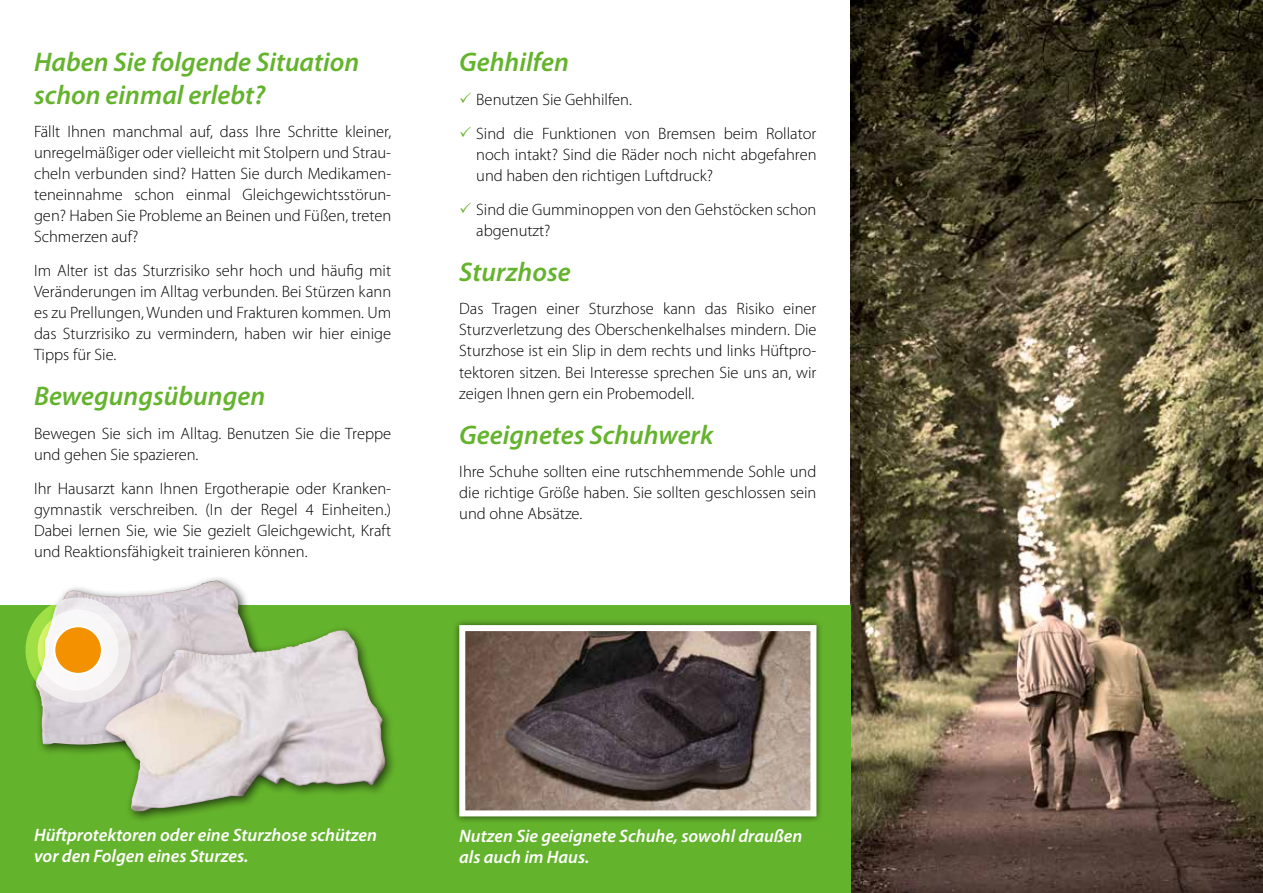
<style>
.page{position:relative;width:1263px;height:893px;background:#fff}
.page>*{position:absolute;margin:0;border:0;box-sizing:border-box;transform-origin:0 0}
.t1{font:italic 600 27px/32.4px "Myriad Pro";color:#64b32c}
.t2{font:italic 600 18px/21.6px "Myriad Pro";color:#fff}
.t3{font:300 16.5px/21px "Myriad Pro";color:#000;text-align:justify}
.s1{color:#64b32c}
</style>
<div class="page">
<img style="left:850px;top:0;width:413px;height:893px">
<div style="left:0;top:606px;width:850px;height:287px;background:#64b32c"></div>
<div style="left:452px;top:618px;width:371px;height:205px;background:#000;opacity:.6"></div>
<img style="left:466px;top:632px;width:343px;height:177px">
<div style="left:459px;top:625px;width:357px;height:191px;border:6px solid #fff"></div>
<div style="left:30px;top:575px;width:249px;height:182px;background:#000;opacity:.65"></div>
<img style="left:45px;top:581px;width:172px;height:43px">
<div style="left:99px;top:624px;width:298px;height:199px;background:#000;opacity:.65"></div>
<img style="left:166px;top:630px;width:173px;height:39px">
<svg style="left:26px;top:597px;width:105px;height:106px;background:#dae7c2"></svg>
<svg style="left:38px;top:610px;width:81px;height:81px;background:#f5f6ec"></svg>
<div style="left:54px;top:626px;width:48px;height:48px;background:#f39100;border-radius:50%"></div>
<div style="left:53px;top:625px;width:50px;height:50px;border:2px solid #fff;border-radius:50%"></div>
<h1 class="t1" style="left:34px;top:45px;width:327px">Haben Sie folgende Situation schon einmal erlebt?</h1>
<p class="t3" style="left:34px;top:121px;width:359px">Fällt Ihnen manchmal auf, dass Ihre Schritte kleiner, unregelmäßiger oder vielleicht mit Stolpern und Strau&shy;cheln verbunden sind? Hatten Sie durch Medikamen&shy;teneinnahme schon einmal Gleichgewichtsstörun&shy;gen? Haben Sie Probleme an Beinen und Füßen, treten Schmerzen auf?</p>
<p class="t3" style="left:34px;top:260px;width:359px">Im Alter ist das Sturzrisiko sehr hoch und häufig mit Veränderungen im Alltag verbunden. Bei Stürzen kann es zu Prellungen, Wunden und Frakturen kommen. Um das Sturzrisiko zu vermindern, haben wir hier einige Tipps für Sie.</p>
<h1 class="t1" style="left:34px;top:379px;width:233px">Bewegungsübungen</h1>
<p class="t3" style="left:34px;top:423px;width:359px">Bewegen Sie sich im Alltag. Benutzen Sie die Treppe und gehen Sie spazieren.</p>
<p class="t3" style="left:34px;top:478px;width:359px">Ihr Hausarzt kann Ihnen Ergotherapie oder Kranken&shy;gymnastik verschreiben. (In der Regel 4 Einheiten.)<br>Dabei lernen Sie, wie Sie gezielt Gleichgewicht, Kraft und Reaktionsfähigkeit trainieren können.</p>
<h1 class="t1" style="left:459px;top:45px;width:111px">Gehhilfen</h1>
<p class="t3" style="left:459px;top:89px;width:174px"><span class="s1">✓</span> Benutzen Sie Gehhilfen.</p>
<p class="t3" style="left:476px;top:123px;width:342px;text-indent:-17px"><span class="s1">✓</span> Sind die Funktionen von Bremsen beim Rollator noch intakt? Sind die Räder noch nicht abgefahren und haben den richtigen Luftdruck?</p>
<p class="t3" style="left:476px;top:198px;width:342px;text-indent:-17px"><span class="s1">✓</span> Sind die Gumminoppen von den Gehstöcken schon abgenutzt?</p>
<h1 class="t1" style="left:459px;top:255px;width:113px">Sturzhose</h1>
<p class="t3" style="left:459px;top:298px;width:359px">Das Tragen einer Sturzhose kann das Risiko einer Sturzverletzung des Oberschenkelhalses mindern. Die Sturzhose ist ein Slip in dem rechts und links Hüftpro&shy;tektoren sitzen. Bei Interesse sprechen Sie uns an, wir zeigen Ihnen gern ein Probemodell.</p>
<h1 class="t1" style="left:459px;top:418px;width:256px">Geeignetes Schuhwerk</h1>
<p class="t3" style="left:459px;top:461px;width:359px">Ihre Schuhe sollten eine rutschhemmende Sohle und die richtige Größe haben. Sie sollten geschlossen sein und ohne Absätze.</p>
<p class="t2" style="left:34px;top:823px;width:345px">Hüftprotektoren oder eine Sturzhose schützen vor den Folgen eines Sturzes.</p>
<p class="t2" style="left:459px;top:824px;width:345px">Nutzen Sie geeignete Schuhe, sowohl draußen als auch im Haus.</p>
</div>
